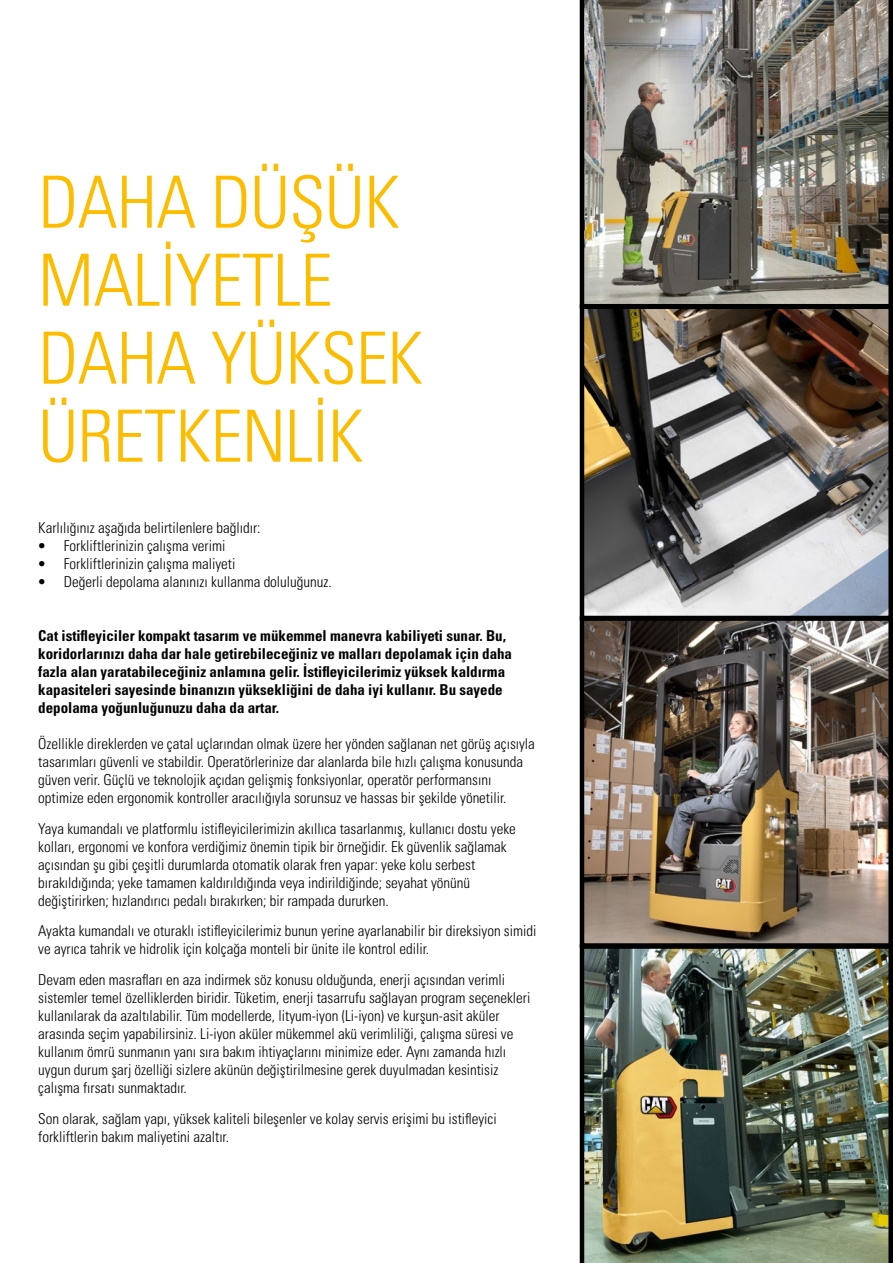
<style>
.page{position:relative;width:893px;height:1263px;background:#fff}
.page>*{position:absolute;margin:0;border:0;box-sizing:border-box;transform-origin:0 0}
.t1{font:72px/78px "Univers LTCYR 47 Light Cond";letter-spacing:-.01em;color:#fcbc00}
.t2{font:15px/18px "Univers LTCYR 47 Light Cond";color:#000}
.t3{font:15px/18px "Univers LTCYR 67 Bold Cond";color:#000}
</style>
<div class="page">
<img style="left:580px;top:0;width:313px;height:304px">
<img style="left:585px;top:309px;width:303px;height:306px">
<div style="left:580px;top:304px;width:313px;height:316px;border:4px solid #000"></div>
<img style="left:585px;top:621px;width:303px;height:322px">
<div style="left:580px;top:616px;width:313px;height:332px;border:4px solid #000"></div>
<img style="left:580px;top:944px;width:313px;height:319px">
<h1 class="t1" style="left:38px;top:159px;width:386px">DAHA DÜŞÜK<br>MALİYETLE<br>DAHA YÜKSEK<br>ÜRETKENLİK</h1>
<p class="t2" style="left:38px;top:518px;width:224px">Karlılığınız aşağıda belirtilenlere bağlıdır:</p>
<p class="t2" style="left:38px;top:536px;width:189px">• Forkliftlerinizin çalışma verimi</p>
<p class="t2" style="left:38px;top:554px;width:199px">• Forkliftlerinizin çalışma maliyeti</p>
<p class="t2" style="left:38px;top:572px;width:295px">• Değerli depolama alanınızı kullanma doluluğunuz.</p>
<p class="t3" style="left:38px;top:626px;width:475px">Cat istifleyiciler kompakt tasarım ve mükemmel manevra kabiliyeti sunar. Bu, koridorlarınızı daha dar hale getirebileceğiniz ve malları depolamak için daha fazla alan yaratabileceğiniz anlamına gelir. İstifleyicilerimiz yüksek kaldırma kapasiteleri sayesinde binanızın yüksekliğini de daha iyi kullanır. Bu sayede depolama yoğunluğunuzu daha da artar.</p>
<p class="t2" style="left:38px;top:734px;width:498px">Özellikle direklerden ve çatal uçlarından olmak üzere her yönden sağlanan net görüş açısıyla tasarımları güvenli ve stabildir. Operatörlerinize dar alanlarda bile hızlı çalışma konusunda güven verir. Güçlü ve teknolojik açıdan gelişmiş fonksiyonlar, operatör performansını optimize eden ergonomik kontroller aracılığıyla sorunsuz ve hassas bir şekilde yönetilir.</p>
<p class="t2" style="left:38px;top:819px;width:479px">Yaya kumandalı ve platformlu istifleyicilerimizin akıllıca tasarlanmış, kullanıcı dostu yeke kolları, ergonomi ve konfora verdiğimiz önemin tipik bir örneğidir. Ek güvenlik sağlamak açısından şu gibi çeşitli durumlarda otomatik olarak fren yapar: yeke kolu serbest bırakıldığında; yeke tamamen kaldırıldığında veya indirildiğinde; seyahat yönünü değiştirirken; hızlandırıcı pedalı bırakırken; bir rampada dururken.</p>
<p class="t2" style="left:38px;top:921px;width:500px">Ayakta kumandalı ve oturaklı istifleyicilerimiz bunun yerine ayarlanabilir bir direksiyon simidi ve ayrıca tahrik ve hidrolik için kolçağa monteli bir ünite ile kontrol edilir.</p>
<p class="t2" style="left:38px;top:970px;width:494px">Devam eden masrafları en aza indirmek söz konusu olduğunda, enerji açısından verimli sistemler temel özelliklerden biridir. Tüketim, enerji tasarrufu sağlayan program seçenekleri kullanılarak da azaltılabilir. Tüm modellerde, lityum-iyon (Li-iyon) ve kurşun-asit aküler arasında seçim yapabilirsiniz. Li-iyon aküler mükemmel akü verimliliği, çalışma süresi ve kullanım ömrü sunmanın yanı sıra bakım ihtiyaçlarını minimize eder. Aynı zamanda hızlı uygun durum şarj özelliği sizlere akünün değiştirilmesine gerek duyulmadan kesintisiz çalışma fırsatı sunmaktadır.</p>
<p class="t2" style="left:38px;top:1109px;width:460px">Son olarak, sağlam yapı, yüksek kaliteli bileşenler ve kolay servis erişimi bu istifleyici forkliftlerin bakım maliyetini azaltır.</p>
</div>
